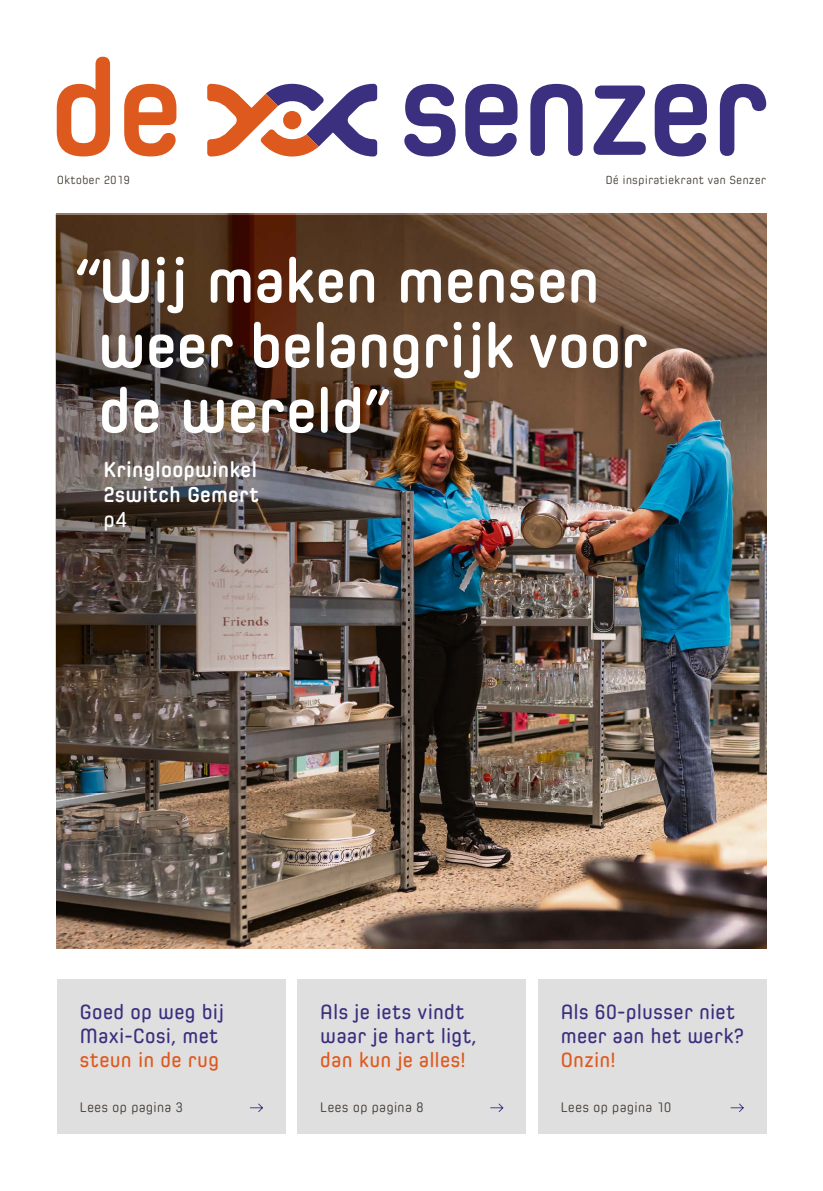
<style>
.page{position:relative;width:823px;height:1191px;background:#fff}
.page>*{position:absolute;margin:0;border:0;box-sizing:border-box;transform-origin:0 0}
.t1{font:700 63px/65px "Spoon";letter-spacing:-.035em;color:#fff}
.t2{font:700 22px/25px "Spoon";letter-spacing:-.02em;color:#fff}
.t3{font:600 22px "Spoon";color:#fff}
.t4{font:600 21px/24px "Spoon";letter-spacing:-.02em;color:#3b2f7f}
.t5{font:600 21px "Spoon";letter-spacing:-.02em;color:#de591e}
.t6{font:14px "Spoon";color:#453e36}
.t7{font:12px "Spoon";color:#453e36}
</style>
<div class="page">
<img style="left:57px;top:819px;width:708px;height:130px">
<div style="left:57px;top:979px;width:228px;height:155px;background:#e0dfdf"></div>
<div style="left:297px;top:979px;width:228px;height:155px;background:#e0dfdf"></div>
<div style="left:537px;top:979px;width:228px;height:155px;background:#e0dfdf"></div>
<svg style="left:250px;top:1103px;width:13px;height:9px"></svg>
<svg style="left:490px;top:1103px;width:13px;height:9px"></svg>
<svg style="left:730px;top:1103px;width:13px;height:9px"></svg>
<img style="left:55px;top:213px;width:712px;height:606px">
<svg style="left:207px;top:84px;width:170px;height:72px"></svg>
<svg style="left:57px;top:57px;width:53px;height:99px"></svg>
<svg style="left:124px;top:84px;width:52px;height:72px"></svg>
<svg style="left:404px;top:84px;width:51px;height:72px"></svg>
<svg style="left:465px;top:84px;width:52px;height:72px"></svg>
<svg style="left:530px;top:84px;width:52px;height:72px"></svg>
<svg style="left:593px;top:85px;width:52px;height:70px"></svg>
<svg style="left:654px;top:84px;width:52px;height:72px"></svg>
<svg style="left:719px;top:84px;width:46px;height:72px"></svg>
<p class="t7" style="left:57px;top:173px;width:75px">Oktober 2019</p>
<p class="t7" style="left:605px;top:173px;width:162px">Dé inspiratiekrant van Senzer</p>
<h1 class="t1" style="left:97px;top:249px;width:553px;text-indent:-24px">“ Wĳ maken mensen weer belangrĳk voor de wereld”</h1>
<p class="t2" style="left:103px;top:457px;width:157px">Kringloopwinkel<br>2switch Gemert</p>
<p class="t3" style="left:103px;top:506px;width:26px">p4</p>
<p class="t4" style="left:80px;top:1000px;width:146px">Goed op weg bĳ<br>Maxi-Cosi, met</p>
<p class="t5" style="left:80px;top:1048px;width:141px">steun in de rug</p>
<p class="t4" style="left:320px;top:1000px;width:158px">Als je iets vindt waar je hart ligt,</p>
<p class="t5" style="left:320px;top:1048px;width:147px">dan kun je alles!</p>
<p class="t6" style="left:80px;top:1098px;width:105px">Lees op pagina 3</p>
<p class="t6" style="left:320px;top:1098px;width:105px">Lees op pagina 8</p>
<p class="t4" style="left:560px;top:1000px;width:185px">Als 60-plusser niet meer aan het werk?</p>
<p class="t5" style="left:560px;top:1048px;width:57px">Onzin!</p>
<p class="t6" style="left:560px;top:1098px;width:112px">Lees op pagina 10</p>
</div>
